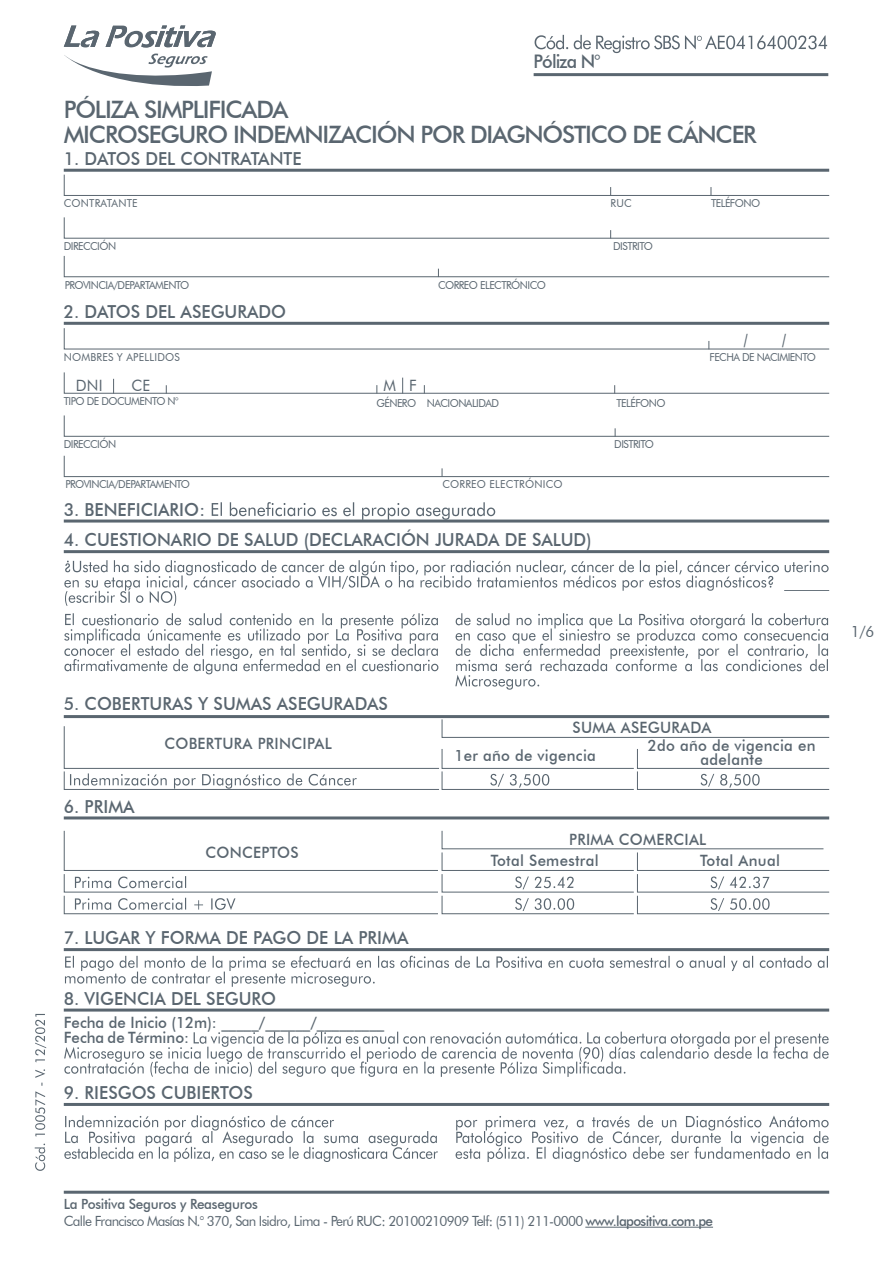
<style>
.page{position:relative;width:893px;height:1263px;background:#fff}
.page>*{position:absolute;margin:0;border:0;box-sizing:border-box;transform-origin:0 0}
.t1{font:500 24px/25.5px "Futura BT";letter-spacing:-.05em;color:#5a6670}
.t2{font:500 18.75px "Futura BT";letter-spacing:-.05em;color:#5a6670;scale:.96 1}
.t3{font:500 18px "Futura BT";color:#5a6670;scale:.96 1}
.t4{font:18px "Arial Narrow";color:#5a6670;scale:.96 1}
.t5{font:500 15.6px/21.6px "Futura BT";letter-spacing:.02em;color:#5a6670;scale:.96 1}
.t6{font:500 15.6px/15px "Futura BT";color:#5a6670;scale:.96 1}
.t7{font:15.6px "Futura BT";color:#5a6670;scale:.96 1}
.t8{font:14.1px/16.5px "Futura BT";letter-spacing:-.05em;color:#5a6670;scale:.96 1}
.t9{font:10.95px "Futura BT";letter-spacing:-.05em;color:#5a6670;scale:.96 1}
.t10{font:10.95px "Futura BT";letter-spacing:.02em;color:#5a6670;scale:.96 1}
.s1{font-weight:500}
</style>
<div class="page">
<hr style="left:585px;top:1227px;width:128px;height:1px;background:#5a6670">
<hr style="left:64px;top:1191px;width:765px;height:3px;background:#5a6670">
<svg style="left:64px;top:26px;width:36px;height:21px"></svg>
<svg style="left:106px;top:26px;width:110px;height:21px"></svg>
<svg style="left:64px;top:54px;width:148px;height:32px"></svg>
<hr style="left:64px;top:169px;width:765px;height:3px;background:#5a6670">
<hr style="left:64px;top:322px;width:765px;height:3px;background:#5a6670">
<hr style="left:64px;top:519px;width:765px;height:3px;background:#5a6670">
<svg style="left:212px;top:502px;width:283px;height:18px"></svg>
<svg style="left:63px;top:415px;width:767px;height:22px"></svg>
<svg style="left:63px;top:455px;width:767px;height:22px"></svg>
<svg style="left:63px;top:328px;width:767px;height:22px"></svg>
<svg style="left:63px;top:174px;width:767px;height:22px"></svg>
<svg style="left:63px;top:255px;width:767px;height:23px"></svg>
<svg style="left:63px;top:217px;width:767px;height:22px"></svg>
<hr style="left:64px;top:550px;width:765px;height:3px;background:#5a6670">
<hr style="left:64px;top:1008px;width:765px;height:3px;background:#5a6670">
<hr style="left:64px;top:948px;width:765px;height:3px;background:#5a6670">
<hr style="left:64px;top:715px;width:765px;height:3px;background:#5a6670">
<hr style="left:64px;top:816px;width:765px;height:3px;background:#5a6670">
<svg style="left:64px;top:560px;width:765px;height:46px"></svg>
<svg style="left:65px;top:956px;width:763px;height:31px"></svg>
<svg style="left:64px;top:613px;width:374px;height:61px"></svg>
<svg style="left:64px;top:1032px;width:765px;height:45px"></svg>
<svg style="left:455px;top:613px;width:373px;height:77px"></svg>
<svg style="left:63px;top:830px;width:767px;height:85px"></svg>
<svg style="left:63px;top:718px;width:767px;height:72px"></svg>
<svg style="left:63px;top:372px;width:767px;height:22px"></svg>
<hr style="left:534px;top:73px;width:294px;height:3px;background:#5a6670">
<svg style="left:535px;top:35px;width:292px;height:18px"></svg>
<hr style="left:64px;top:1103px;width:765px;height:3px;background:#5a6670">
<svg style="left:64px;top:1115px;width:374px;height:47px"></svg>
<svg style="left:456px;top:1115px;width:373px;height:47px"></svg>
<svg style="left:35px;top:1014px;width:11px;height:157px"></svg>
<p class="t2" style="left:534px;top:50px;width:71px">Póliza N°</p>
<h1 class="t1" style="left:64px;top:96px;width:694px">PÓLIZA SIMPLIFICADA<br>MICROSEGURO INDEMNIZACIÓN POR DIAGNÓSTICO DE CÁNCER</h1>
<p class="t3" style="left:64px;top:148px;width:249px">1. DATOS DEL CONTRATANTE</p>
<p class="t9" style="left:611px;top:197px;width:24px">RUC</p>
<p class="t9" style="left:711px;top:197px;width:53px">TELÉFONO</p>
<p class="t10" style="left:64px;top:196px;width:79px">CONTRATANTE</p>
<p class="t9" style="left:64px;top:239px;width:56px">DIRECCIÓN</p>
<p class="t9" style="left:613px;top:239px;width:43px">DISTRITO</p>
<p class="t9" style="left:65px;top:278px;width:131px">PROVINCIA/DEPARTAMENTO</p>
<p class="t9" style="left:438px;top:278px;width:114px">CORREO ELECTRÓNICO</p>
<p class="t3" style="left:64px;top:301px;width:233px">2. DATOS DEL ASEGURADO</p>
<p class="t10" style="left:64px;top:350px;width:122px">NOMBRES Y APELLIDOS</p>
<p class="t7" style="left:76px;top:376px;width:30px">DNI</p>
<p class="t7" style="left:131px;top:376px;width:21px">CE</p>
<p class="t7" style="left:383px;top:376px;width:36px">M F</p>
<p class="t9" style="left:64px;top:394px;width:121px">TIPO DE DOCUMENTO N°</p>
<p class="t9" style="left:376px;top:396px;width:129px">GÉNERO NACIONALIDAD</p>
<p class="t9" style="left:616px;top:396px;width:53px">TELÉFONO</p>
<p class="t9" style="left:64px;top:437px;width:56px">DIRECCIÓN</p>
<p class="t9" style="left:614px;top:437px;width:43px">DISTRITO</p>
<p class="t9" style="left:65px;top:477px;width:131px">PROVINCIA/DEPARTAMENTO</p>
<p class="t10" style="left:442px;top:477px;width:127px">CORREO ELECTRÓNICO</p>
<p class="t3" style="left:64px;top:498px;width:149px">3. BENEFICIARIO:</p>
<p class="t3" style="left:64px;top:529px;width:551px">4. CUESTIONARIO DE SALUD (DECLARACIÓN JURADA DE SALUD)</p>
<p class="t4" style="left:744px;top:327px;width:6px">/</p>
<p class="t4" style="left:782px;top:327px;width:6px">/</p>
<p class="t9" style="left:709px;top:350px;width:112px">FECHA DE NACIMIENTO</p>
<p class="t3" style="left:64px;top:693px;width:339px">5. COBERTURAS Y SUMAS ASEGURADAS</p>
<p class="t3" style="left:64px;top:795px;width:75px">6. PRIMA</p>
<p class="t5" style="left:164px;top:733px;width:176px">COBERTURA PRINCIPAL</p>
<p class="t5" style="left:205px;top:842px;width:99px">CONCEPTOS</p>
<p class="t3" style="left:64px;top:927px;width:361px">7. LUGAR Y FORMA DE PAGO DE LA PRIMA</p>
<p class="t3" style="left:64px;top:987px;width:223px">8. VIGENCIA DEL SEGURO</p>
<p class="t6" style="left:64px;top:1015px;width:335px">Fecha de Inicio (12m): _____/______/_________<br>Fecha de Término:</p>
<p class="t3" style="left:64px;top:1082px;width:198px">9. RIESGOS CUBIERTOS</p>
<p class="t5" style="left:454px;top:714px;width:269px;line-height:27.9px;text-indent:118px">SUMA ASEGURADA<br>1er año de vigencia</p>
<p class="t5" style="left:648px;top:739px;width:176px;line-height:13.5px;text-align:center">2do año de vigencia en adelante</p>
<p class="t5" style="left:491px;top:828px;width:226px;text-indent:78px">PRIMA COMERCIAL<br>Total Semestral</p>
<p class="t5" style="left:700px;top:850px;width:85px">Total Anual</p>
<p class="t7" style="left:851px;top:622px;width:26px">1/6</p>
<p class="t8" style="left:64px;top:1196px;width:678px"><span class="s1">La Positiva Seguros y Reaseguros<br></span>Calle Francisco Masías N.° 370, San Isidro, Lima - Perú RUC: 20100210909 Telf: (511) 211-0000 <span class="s1">www.lapositiva.com.pe</span></p>
</div>
